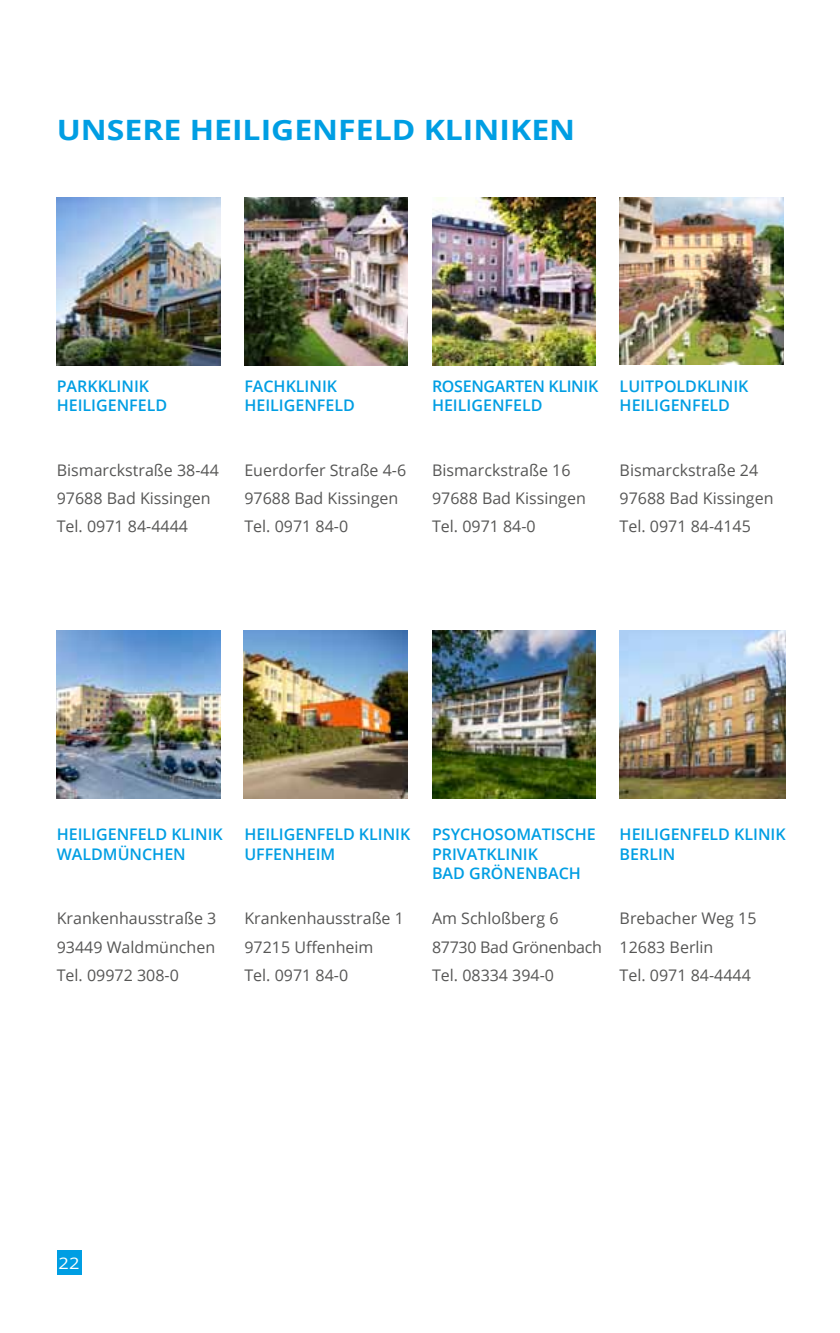
<style>
.page{position:relative;width:840px;height:1333px;background:#fff}
.page>*{position:absolute;margin:0;border:0;box-sizing:border-box;transform-origin:0 0}
.t1{font:700 28px "Open Sans";color:#009ee3;scale:1.14 1}
.t2{font:16px/28px "Open Sans";color:#565655}
.t3{font:600 16px/19.2px "Open Sans";color:#009ee3}
.t4{font:16px "Open Sans";color:#fff;scale:1.14 1}
</style>
<div class="page">
<div style="left:57px;top:1250px;width:24px;height:24px;background:#009ee3"></div>
<img style="left:57px;top:630px;width:163px;height:168px">
<img style="left:244px;top:630px;width:164px;height:168px">
<img style="left:432px;top:197px;width:163px;height:168px">
<img style="left:432px;top:630px;width:163px;height:168px">
<img style="left:619px;top:197px;width:163px;height:167px">
<img style="left:619px;top:630px;width:166px;height:168px">
<img style="left:57px;top:197px;width:163px;height:168px">
<img style="left:244px;top:197px;width:163px;height:168px">
<h1 class="t1" style="left:57px;top:110px;width:456px">UNSERE HEILIGENFELD KLINIKEN</h1>
<p class="t3" style="left:57px;top:376px;width:41px">PARKKLINIK<br>HEILIGEN</p>
<p class="t3" style="left:129px;top:395px;width:19px">FELD</p>
<p class="t3" style="left:244px;top:376px;width:40px">FACHKLINIK<br>HEILIGEN</p>
<p class="t3" style="left:317px;top:395px;width:19px">FELD</p>
<p class="t3" style="left:432px;top:376px;width:12px">ROSENG</p>
<p class="t3" style="left:494px;top:376px;width:31px">ARTEN</p>
<p class="t3" style="left:548px;top:376px;width:19px">KLINIK</p>
<p class="t3" style="left:432px;top:395px;width:22px">HEILIGEN</p>
<p class="t3" style="left:504px;top:395px;width:19px">FELD</p>
<p class="t3" style="left:619px;top:376px;width:22px">LUITPOLDKLINIK<br>HEILIGEN</p>
<p class="t3" style="left:691px;top:395px;width:19px">FELD</p>
<p class="t2" style="left:57px;top:456px;width:163px">Bismarckstraße 38-44<br>97688 Bad Kissingen<br>Tel. 0971 84-4444</p>
<p class="t2" style="left:244px;top:456px;width:163px">Euerdorfer Straße 4-6<br>97688 Bad Kissingen<br>Tel. 0971 84-0</p>
<p class="t2" style="left:432px;top:456px;width:155px">Bismarckstraße 16<br>97688 Bad Kissingen<br>Tel. 0971 84-0</p>
<p class="t2" style="left:619px;top:456px;width:155px">Bismarckstraße 24<br>97688 Bad Kissingen<br>Tel. 0971 84-4145</p>
<p class="t3" style="left:57px;top:824px;width:22px">HEILIGEN</p>
<p class="t3" style="left:129px;top:824px;width:19px">FELD</p>
<p class="t3" style="left:171px;top:824px;width:20px">KLINIK</p>
<p class="t3" style="left:57px;top:843px;width:107px">WALDMÜNCHEN</p>
<p class="t2" style="left:57px;top:904px;width:161px;text-align:justify">Krankenhausstraße 3<br>93449 Waldmünchen Tel. 09972 308-0</p>
<p class="t3" style="left:244px;top:824px;width:22px">HEILIGEN</p>
<p class="t3" style="left:317px;top:824px;width:19px">FELD</p>
<p class="t3" style="left:359px;top:824px;width:20px">KLINIK</p>
<p class="t3" style="left:244px;top:843px;width:39px">UFFENHEI</p>
<p class="t3" style="left:320px;top:843px;width:16px">M</p>
<p class="t2" style="left:244px;top:904px;width:161px">Krankenhausstraße 1<br>97215 Uffenheim<br>Tel. 0971 84-0</p>
<p class="t3" style="left:432px;top:824px;width:51px">PSYCHOSO</p>
<p class="t3" style="left:516px;top:824px;width:69px">MATISCHE</p>
<p class="t3" style="left:432px;top:843px;width:83px">PRIVATKLINIK<br>BAD GRÖNEN</p>
<p class="t3" style="left:537px;top:863px;width:42px">BACH</p>
<p class="t2" style="left:432px;top:904px;width:171px">Am Schloßberg 6<br>87730 Bad Grönenbach<br>Tel. 08334 394-0</p>
<p class="t3" style="left:619px;top:824px;width:22px">HEILIGEN</p>
<p class="t3" style="left:691px;top:824px;width:19px">FELD</p>
<p class="t3" style="left:733px;top:824px;width:20px">KLINIK</p>
<p class="t3" style="left:619px;top:843px;width:39px">BERLIN</p>
<p class="t2" style="left:619px;top:904px;width:138px">Brebacher Weg 15<br>12683 Berlin<br>Tel. 0971 84-4444</p>
<p class="t4" style="left:59px;top:1251px;width:20px">22</p>
</div>
